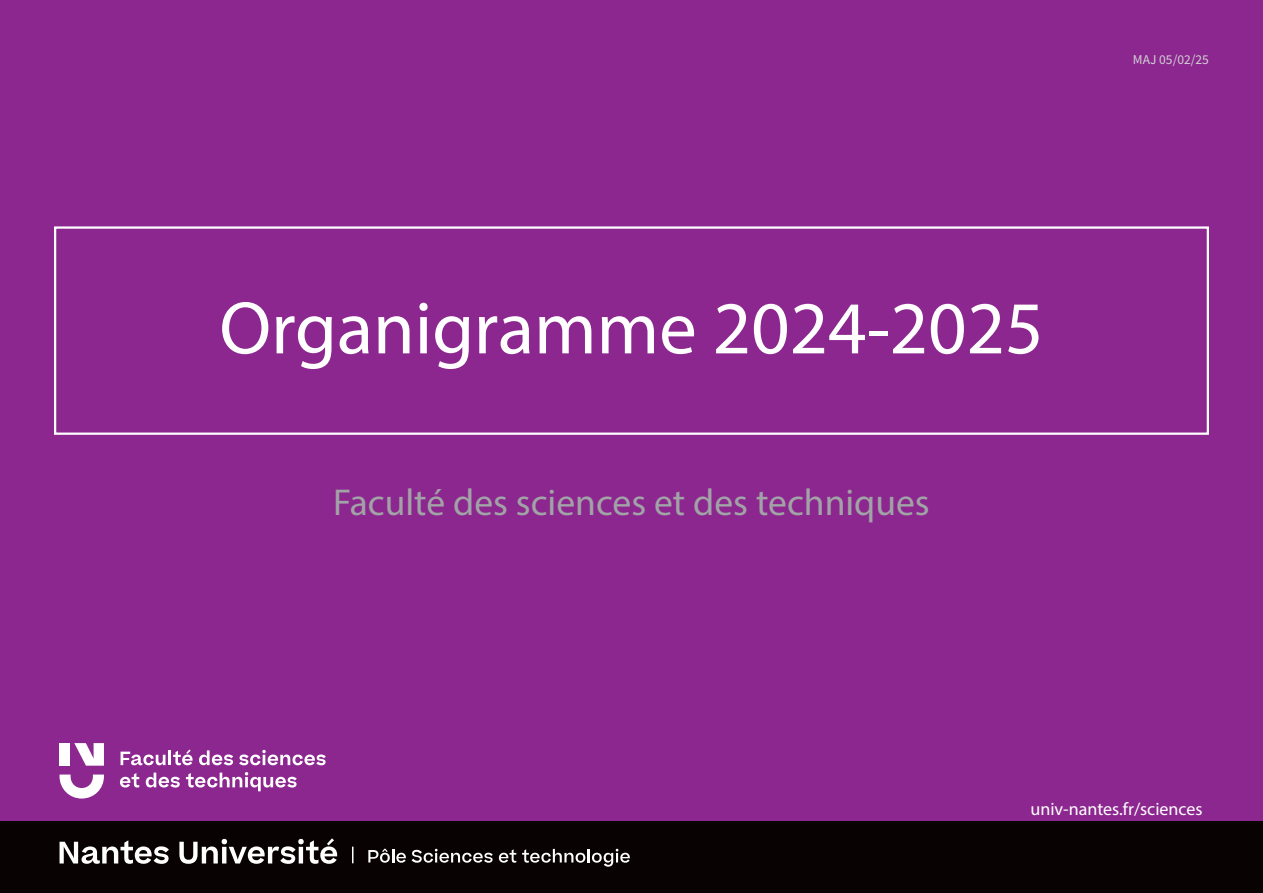
<style>
.page{position:relative;width:1263px;height:893px;background:#8c278f}
.page>*{position:absolute;margin:0;border:0;box-sizing:border-box;transform-origin:0 0}
.t1{font:75px "Myriad Pro";color:#fff}
.t2{font:37.5px "Myriad Pro";color:#a1a3a6}
.t3{font:18px "Myriad Pro";color:#fff}
.t4{font:13.5px "Source Sans Variable";color:#d1d2d4}
</style>
<div class="page">
<svg style="left:60px;top:774px;width:44px;height:24px"></svg>
<svg style="left:74px;top:743px;width:30px;height:23px"></svg>
<div style="left:60px;top:743px;width:10px;height:23px;background:#fff"></div>
<svg style="left:121px;top:752px;width:44px;height:13px"></svg>
<hr style="left:168px;top:750px;width:3px;height:15px;background:#fff">
<svg style="left:173px;top:749px;width:20px;height:16px"></svg>
<svg style="left:199px;top:750px;width:34px;height:15px"></svg>
<svg style="left:239px;top:750px;width:87px;height:15px"></svg>
<svg style="left:120px;top:773px;width:19px;height:14px"></svg>
<svg style="left:146px;top:773px;width:34px;height:14px"></svg>
<svg style="left:186px;top:772px;width:111px;height:19px"></svg>
<div style="left:0;top:821px;width:1263px;height:72px;background:#080302"></div>
<svg style="left:60px;top:838px;width:277px;height:26px"></svg>
<svg style="left:368px;top:849px;width:38px;height:14px"></svg>
<svg style="left:412px;top:849px;width:81px;height:14px"></svg>
<svg style="left:499px;top:849px;width:17px;height:14px"></svg>
<svg style="left:522px;top:849px;width:108px;height:18px"></svg>
<svg style="left:352px;top:847px;width:1px;height:16px"></svg>
<div style="left:54px;top:226px;width:1155px;height:209px;border:2px solid #fff"></div>
<h1 class="t1" style="left:219px;top:282px;width:826px">Organigramme 2024-2025</h1>
<p class="t2" style="left:333px;top:480px;width:598px">Faculté des sciences et des techniques</p>
<p class="t4" style="left:1133px;top:51px;width:78px">MAJ 05/02/25</p>
<p class="t3" style="left:1030px;top:798px;width:174px">univ-nantes.fr/sciences</p>
</div>
